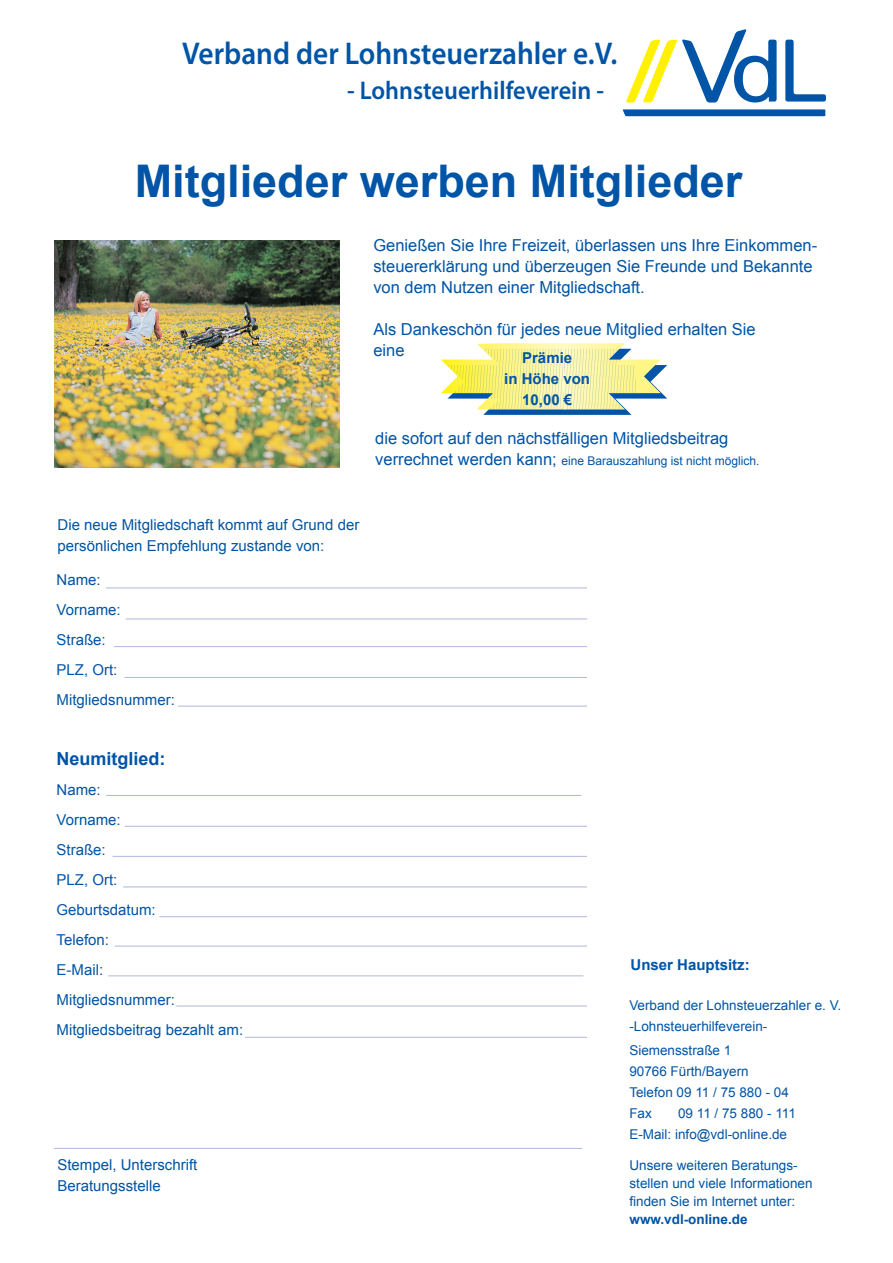
<style>
.page{position:relative;width:893px;height:1263px;background:#fff}
.page>*{position:absolute;margin:0;border:0;box-sizing:border-box;transform-origin:0 0}
.t1{font:700 45px "Arial";color:#0154a6}
.t2{font:600 31.5px "Myriad Pro";color:#0154a6;scale:.93 1}
.t3{font:600 25.65px "Myriad Pro";color:#0154a6;scale:.95 1}
.t4{font:700 18px "Arial";color:#0154a6}
.t5{font:16.5px/21px "Arial";color:#0154a6}
.t6{font:15px/30px "Arial";color:#0154a6}
.t7{font:700 15px/21px "Arial";color:#0154a6;text-align:center}
.t8{font:13.5px/21px "Arial";color:#0154a6}
.t9{font:700 13.5px "Arial";color:#0154a6}
.t10{font:12px "Arial";color:#0154a6}
.s1{font-size:16.5px}
</style>
<div class="page">
<img style="left:54px;top:240px;width:286px;height:228px">
<svg style="left:441px;top:343px;width:226px;height:72px"></svg>
<hr style="left:106px;top:588px;width:481px;height:1px;background:#aeb8dc">
<hr style="left:126px;top:619px;width:481px;height:1px;background:#aeb8dc">
<hr style="left:114px;top:646px;width:481px;height:1px;background:#aeb8dc">
<hr style="left:125px;top:677px;width:481px;height:1px;background:#aeb8dc">
<hr style="left:178px;top:706px;width:481px;height:1px;background:#aeb8dc">
<hr style="left:106px;top:795px;width:475px;height:1px;background:#aeb8dc">
<hr style="left:125px;top:826px;width:475px;height:1px;background:#aeb8dc">
<hr style="left:113px;top:856px;width:475px;height:1px;background:#aeb8dc">
<hr style="left:123px;top:887px;width:475px;height:1px;background:#aeb8dc">
<hr style="left:159px;top:916px;width:475px;height:1px;background:#aeb8dc">
<hr style="left:115px;top:946px;width:475px;height:1px;background:#aeb8dc">
<hr style="left:108px;top:975px;width:475px;height:1px;background:#aeb8dc">
<hr style="left:176px;top:1006px;width:475px;height:1px;background:#aeb8dc">
<hr style="left:245px;top:1037px;width:475px;height:1px;background:#aeb8dc">
<hr style="left:54px;top:1148px;width:528px;height:1px;background:#aeb8dc">
<div style="left:587px;top:552px;width:138px;height:544px;background:#fff"></div>
<svg style="left:785px;top:40px;width:41px;height:62px"></svg>
<svg style="left:626px;top:29px;width:151px;height:74px"></svg>
<svg style="left:622px;top:109px;width:203px;height:7px"></svg>
<h2 class="t2" style="left:182px;top:33px;width:470px">Verband der Lohnsteuerzahler e.V.</h2>
<h3 class="t3" style="left:347px;top:74px;width:272px">- Lohnsteuerhilfeverein -</h3>
<h1 class="t1" style="left:135px;top:152px;width:609px">Mitglieder werben Mitglieder</h1>
<p class="t5" style="left:373px;top:235px;width:445px">Genießen Sie Ihre Freizeit, überlassen uns Ihre Einkommen&shy;steuererklärung und überzeugen Sie Freunde und Bekannte von dem Nutzen einer Mitgliedschaft.</p>
<p class="t5" style="left:373px;top:319px;width:384px">Als Dankeschön für jedes neue Mitglied erhalten Sie eine</p>
<p class="t7" style="left:504px;top:347px;width:87px">Prämie<br>in Höhe von<br>10,00 €</p>
<p class="t5" style="left:375px;top:428px;width:355px">die sofort auf den nächstfälligen Mitgliedsbeitrag</p>
<p class="t10" style="left:375px;top:453px;width:386px"><span class="s1">verrechnet werden kann;</span> eine Barauszahlung ist nicht möglich.</p>
<p class="t6" style="left:58px;top:514px;width:303px;line-height:21px">Die neue Mitgliedschaft kommt auf Grund der persönlichen Empfehlung zustande von:</p>
<p class="t6" style="left:57px;top:565px;width:120px">Name:<br>Vorname:<br>Straße:<br>PLZ, Ort:<br>Mitgliedsnummer:</p>
<p class="t4" style="left:57px;top:747px;width:111px">Neumitglied:</p>
<p class="t6" style="left:57px;top:775px;width:188px">Name:<br>Vorname:<br>Straße:<br>PLZ, Ort:<br>Geburtsdatum:<br>Telefon:<br>E-Mail:<br>Mitgliedsnummer:<br>Mitgliedsbeitrag bezahlt am:</p>
<p class="t6" style="left:57px;top:1154px;width:142px;line-height:21px">Stempel, Unterschrift<br>Beratungsstelle</p>
<p class="t7" style="left:631px;top:955px;width:121px">Unser Hauptsitz:</p>
<p class="t8" style="left:629px;top:994px;width:213px">Verband der Lohnsteuerzahler e. V. -Lohnsteuerhilfeverein-</p>
<p class="t8" style="left:629px;top:1039px;width:161px">Siemensstraße 1<br>90766 Fürth/Bayern<br>Telefon 09 11 / 75 880 - 04<br>Fax</p>
<p class="t8" style="left:629px;top:1102px;width:168px;text-indent:49px">09 11 / 75 880 - 111<br>E-Mail: info@vdl-online.de</p>
<p class="t8" style="left:630px;top:1156px;width:185px;line-height:18px">Unsere weiteren Beratungs&shy;stellen und viele Informationen finden Sie im Internet unter:</p>
<p class="t9" style="left:630px;top:1210px;width:120px">www.vdl-online.de</p>
</div>
